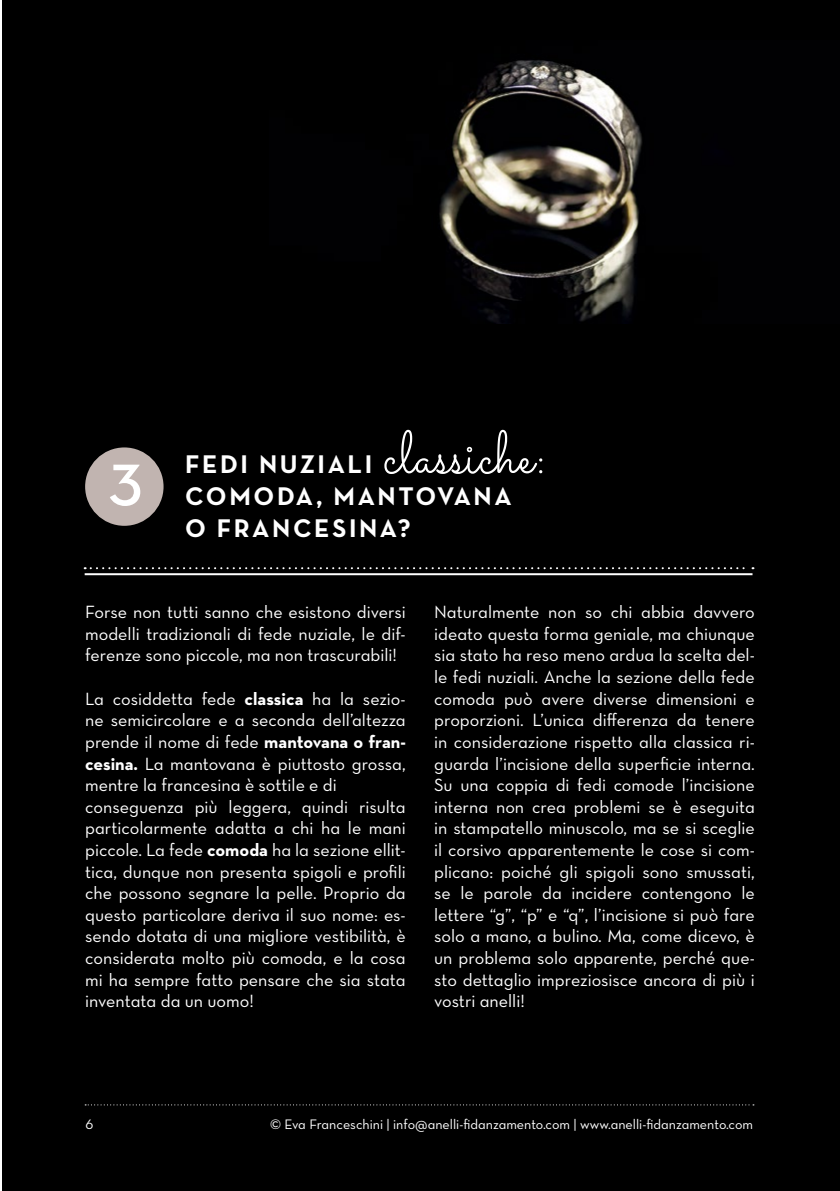
<style>
.page{position:relative;width:840px;height:1191px;background:#fff}
.page>*{position:absolute;margin:0;border:0;box-sizing:border-box;transform-origin:0 0}
.t1{font:60px "Sacramento";color:#fff}
.t2{font:60px "Neutra Text Demi Alt";color:#fff}
.t3{font:700 26px/32px "Neutra Text";letter-spacing:.1em;color:#fff}
.t4{font:18px/21.6px "Neutra Text Book Alt";color:#fff;text-align:justify}
.t5{font:14px "Neutra Text Book Alt";color:#fff}
.s1{font-family:"Neutra Text";font-weight:700}
</style>
<div class="page">
<div style="left:2px;top:0;width:837px;height:1191px;background:#000"></div>
<svg style="left:85px;top:1104px;width:668px;height:1px"></svg>
<div style="left:85px;top:447px;width:78px;height:79px;background:#c1b4b0;border-radius:50%"></div>
<img style="left:439px;top:60px;width:278px;height:263px">
<hr style="left:85px;top:573px;width:667px;height:2px;background:#fff">
<svg style="left:85px;top:567px;width:668px;height:2px"></svg>
<h1 class="t2" style="left:109px;top:448px;width:35px">3</h1>
<h1 class="t1" style="left:383px;top:417px;width:166px">classiche:</h1>
<h2 class="t3" style="left:185px;top:479px;width:328px">COMODA, MANTOVANA<br>O FRANCESINA?</h2>
<h2 class="t3" style="left:185px;top:447px;width:189px">FEDI NUZIALI</h2>
<p class="t4" style="left:85px;top:601px;width:322px">Forse non tutti sanno che esistono diversi modelli tradizionali di fede nuziale, le dif&shy;ferenze sono piccole, ma non trascurabili!</p>
<p class="t4" style="left:85px;top:687px;width:322px;text-align:left">La cosiddetta fede <span class="s1">classica</span> ha la sezio&shy;ne semicircolare e a seconda dell’altezza prende il nome di fede <span class="s1">mantovana o fran&shy;cesina.</span> La mantovana è piuttosto grossa, mentre la francesina è sottile e di conseguenza più leggera, quindi risulta particolarmente adatta a chi ha le mani piccole. La fede <span class="s1">comoda</span> ha la sezione ellit&shy;tica, dunque non presenta spigoli e profili che possono segnare la pelle. Proprio da questo particolare deriva il suo nome: es&shy;sendo dotata di una migliore vestibilità, è considerata molto più comoda, e la cosa mi ha sempre fatto pensare che sia stata inventata da un uomo!</p>
<p class="t4" style="left:434px;top:601px;width:322px">Naturalmente non so chi abbia davvero ideato questa forma geniale, ma chiunque sia stato ha reso meno ardua la scelta del&shy;le fedi nuziali. Anche la sezione della fede comoda può avere diverse dimensioni e proporzioni. L’unica differenza da tenere in considerazione rispetto alla classica ri&shy;guarda l’incisione della superficie interna.<br>Su una coppia di fedi comode l’incisione interna non crea problemi se è eseguita in stampatello minuscolo, ma se si sceglie il corsivo apparentemente le cose si com&shy;plicano: poiché gli spigoli sono smussati, se le parole da incidere contengono le lettere “g”, “p” e “q”, l’incisione si può fare solo a mano, a bulino. Ma, come dicevo, è un problema solo apparente, perché que&shy;sto dettaglio impreziosisce ancora di più i vostri anelli!</p>
<p class="t5" style="left:85px;top:1115px;width:9px">6</p>
<p class="t5" style="left:270px;top:1115px;width:484px">© Eva Franceschini | info@anelli-fidanzamento.com | www.anelli-fidanzamento.com</p>
</div>
